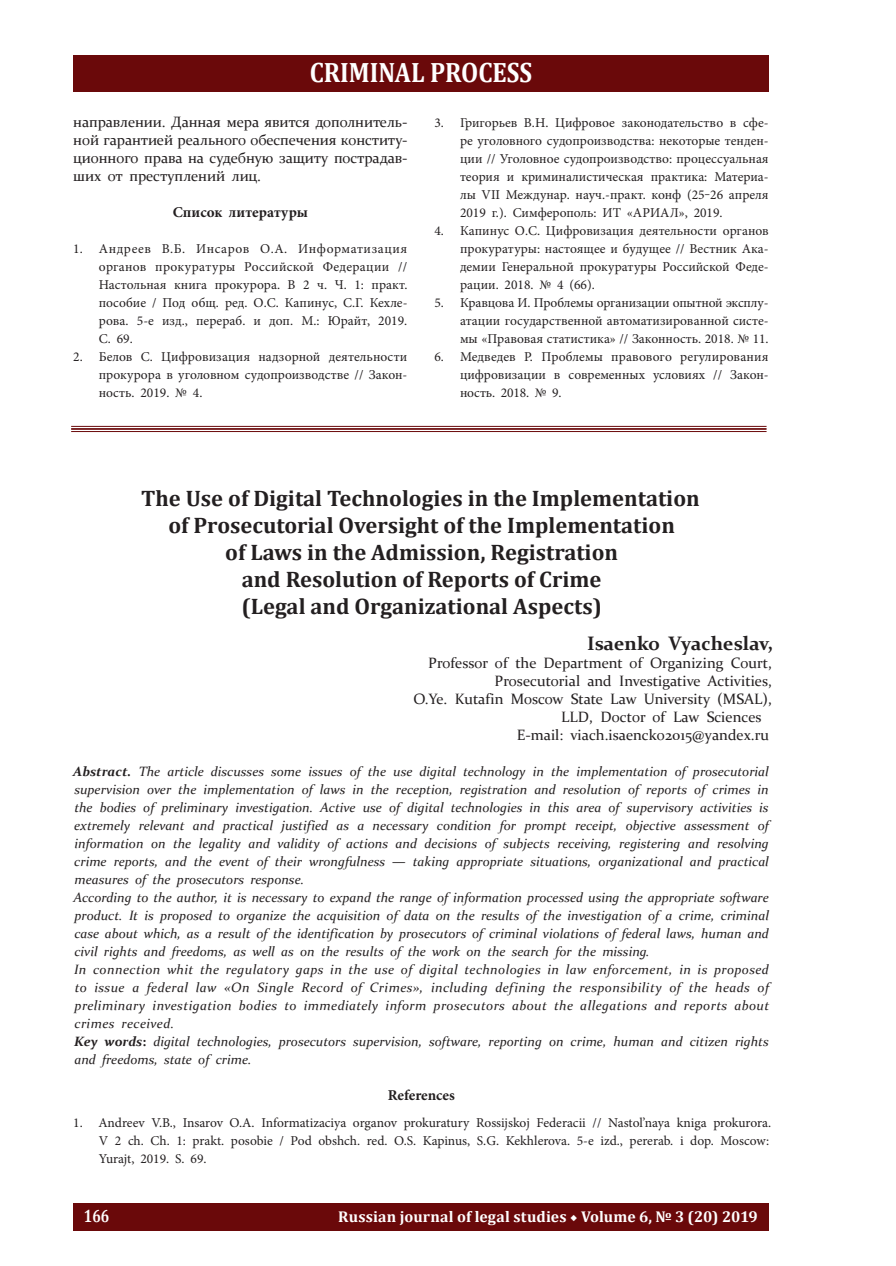
<style>
.page{position:relative;width:896px;height:1266px;background:#fff}
.page>*{position:absolute;margin:0;border:0;box-sizing:border-box;transform-origin:0 0}
.t1{font:700 28.2px "Cambria";color:#fff;scale:.88 1}
.t2{font:700 22.5px/27px "Cambria";color:#231f20;text-align:center}
.t3{font:700 19.5px "Constantia";color:#231f20}
.t4{font:700 17.85px "Cambria";color:#fff;scale:.8 1}
.t5{font:700 15.6px "Cambria";letter-spacing:.01em;color:#fff}
.t6{font:15px/18px "Constantia";color:#231f20;text-align:justify}
.t7{font:700 15px "Minion Pro";color:#231f20}
.t8{font:italic 13.5px/18px "Constantia";color:#231f20}
.t9{font:13.5px/18px "Minion Pro";color:#231f20;text-align:justify}
.s1{font-weight:700}
.s2{font-weight:700;font-style:normal}
.s3{font-family:"Minion Pro";font-weight:400}
</style>
<div class="page">
<div style="left:73px;top:1203px;width:695px;height:27px;background:#6a090a"></div>
<div style="left:73px;top:55px;width:695px;height:36px;background:#6a090a"></div>
<hr style="left:71px;top:426px;width:695px;height:1px;background:#6a090a">
<hr style="left:71px;top:428px;width:695px;height:2px;background:#6a090a">
<hr style="left:71px;top:431px;width:695px;height:1px;background:#6a090a">
<h1 class="t1" style="left:309px;top:52px;width:34px">Criminal</h1>
<h1 class="t1" style="left:430px;top:52px;width:18px">process</h1>
<p class="t6" style="left:73px;top:112px;width:335px">направлении. Данная мера явится дополнитель&shy;ной гарантией реального обеспечения конститу&shy;ционного права на судебную защиту пострадав&shy;ших от преступлений лиц.</p>
<p class="t7" style="left:173px;top:202px;width:137px">Список литературы</p>
<p class="t9" style="left:99px;top:240px;width:310px;text-indent:-26px">1. Андреев В.Б. Инсаров О.А. Информатизация органов прокуратуры Российской Федерации // Настольная книга прокурора. В 2 ч. Ч. 1: практ. пособие / Под общ. ред. О.С. Капинус, С.Г. Кехле&shy;рова. 5-е изд., перераб. и доп. М.: Юрайт, 2019.<br>С. 69.</p>
<p class="t9" style="left:99px;top:348px;width:310px;text-indent:-26px">2. Белов С. Цифровизация надзорной деятельности прокурора в уголовном судопроизводстве // Закон&shy;ность. 2019. № 4.</p>
<p class="t9" style="left:460px;top:114px;width:310px;text-indent:-26px">3. Григорьев В.Н. Цифровое законодательство в сфе&shy;ре уголовного судопроизводства: некоторые тенден&shy;ции // Уголовное судопроизводство: процессуальная теория и криминалистическая практика: Материа&shy;лы VII Междунар. науч.-практ. конф (25‒26 апреля 2019 г.). Симферополь: ИТ «АРИАЛ», 2019.</p>
<p class="t9" style="left:460px;top:222px;width:310px;text-indent:-26px">4. Капинус О.С. Цифровизация деятельности органов прокуратуры: настоящее и будущее // Вестник Ака&shy;демии Генеральной прокуратуры Российской Феде&shy;рации. 2018. № 4 (66).</p>
<p class="t9" style="left:460px;top:294px;width:310px;text-indent:-26px">5. Кравцова И. Проблемы организации опытной эксплу&shy;атации государственной автоматизированной систе&shy;мы «Правовая статистика» // Законность. 2018. № 11.</p>
<p class="t9" style="left:460px;top:348px;width:310px;text-indent:-26px">6. Медведев Р. Проблемы правового регулирования цифровизации в современных условиях // Закон&shy;ность. 2018. № 9.</p>
<h2 class="t2" style="left:141px;top:484px;width:560px">The Use of Digital Technologies in the Implementation of Prosecutorial Oversight of the Implementation<br>of Laws in the Admission, Registration<br>and Resolution of Reports of Crime<br>(Legal and Organizational Aspects)</h2>
<h3 class="t3" style="left:587px;top:630px;width:187px">Isaenko Vyacheslav,</h3>
<p class="t6" style="left:428px;top:653px;width:345px">Professor of the Department of Organizing Court,</p>
<p class="t6" style="left:494px;top:671px;width:279px">Prosecutorial and Investigative Activities,</p>
<p class="t6" style="left:413px;top:689px;width:360px">O.Ye. Kutafin Moscow State Law University (MSAL),</p>
<p class="t6" style="left:561px;top:707px;width:202px">LLD, Doctor of Law Sciences</p>
<p class="t6" style="left:516px;top:725px;width:254px">E-mail: viach.isaencko2015@yandex.ru</p>
<p class="t8" style="left:73px;top:761px;width:697px"><span class="s1">Abstract.</span> The article discusses some issues of the use digital technology in the implementation of prosecutorial supervision over the implementation of laws in the reception, registration and resolution of reports of crimes in the bodies of preliminary investigation. Active use of digital technologies in this area of supervisory activities is extremely relevant and practical justified as a necessary condition for prompt receipt, objective assessment of information on the legality and validity of actions and decisions of subjects receiving, registering and resolving crime reports, and the event of their wrongfulness — taking appropriate situations, organizational and practical measures of the prosecutors response.<br>According to the author, it is necessary to expand the range of information processed using the appropriate software product. It is proposed to organize the acquisition of data on the results of the investigation of a crime, criminal case about which, as a result of the identification by prosecutors of criminal violations of federal laws, human and civil rights and freedoms, as well as on the results of the work on the search for the missing.<br>In connection whit the regulatory gaps in the use of digital technologies in law enforcement, in is proposed to issue a federal law «On Single Record of Crimes», including defining the responsibility of the heads of preliminary investigation bodies to immediately inform prosecutors about the allegations and reports about crimes received.<br><span class="s1">Key words</span><span class="s2">:</span> digital technologies, prosecutors supervision, software, reporting on crime, human and citizen rights and freedoms, state of crime.</p>
<p class="t7" style="left:388px;top:1084px;width:69px">References</p>
<p class="t9" style="left:99px;top:1113px;width:673px;text-align:left;text-indent:-26px">1. Andreev V.B., Insarov O.A. Informatizaciya organov prokuratury Rossijskoj Federacii // Nastol’naya kniga prokurora.<br>V 2 ch. Ch. 1: prakt. posobie / Pod obshch. red. O.S. Kapinus, S.G. Kekhlerova. 5-e izd., pererab. i dop. Moscow:<br>Yurajt, 2019. S. 69.</p>
<h3 class="t4" style="left:84px;top:1203px;width:33px">166</h3>
<p class="t5" style="left:338px;top:1205px;width:421px">Russian journal of legal studies <span class="s3">◆</span> Volume 6, № 3 (20) 2019</p>
</div>
